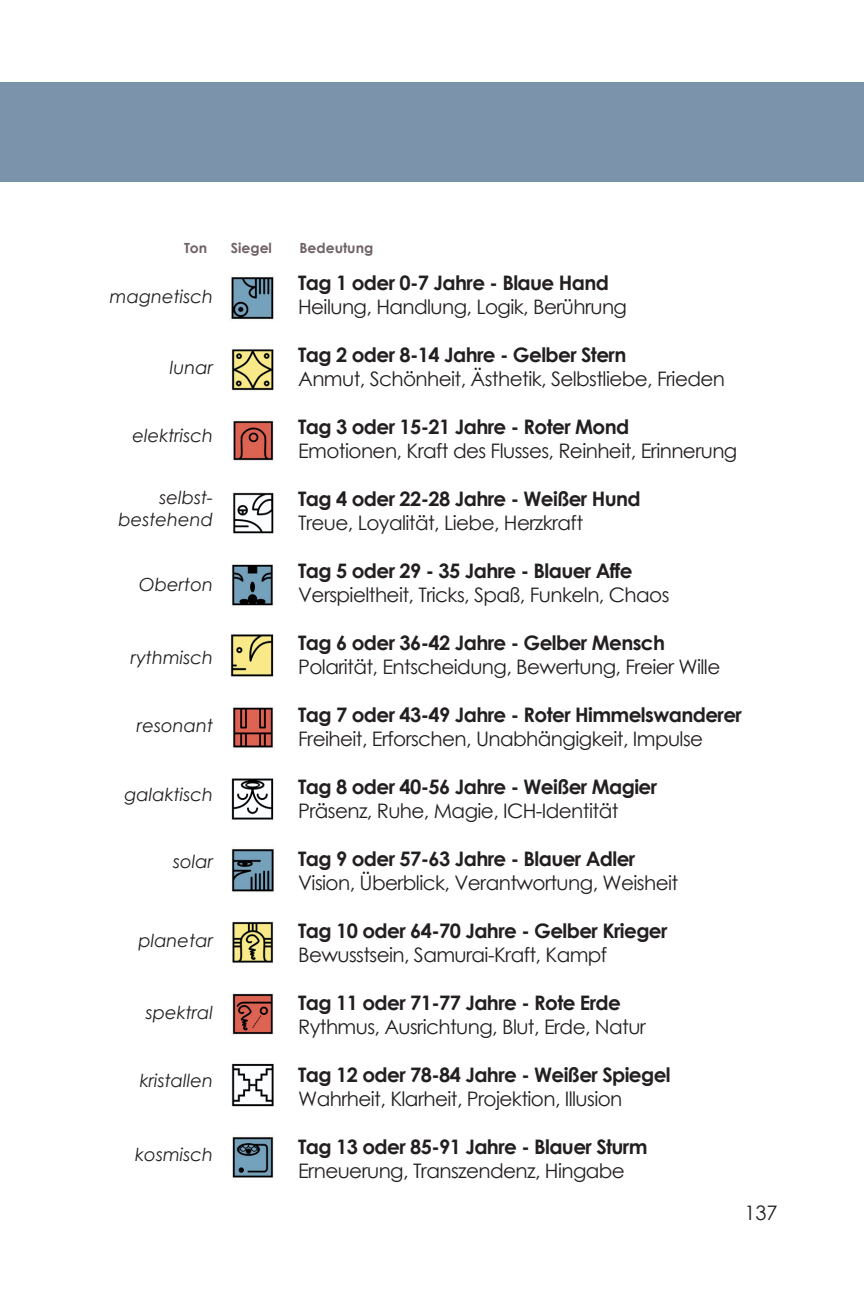
<style>
.page{position:relative;width:864px;height:1296px;background:#fff}
.page>*{position:absolute;margin:0;border:0;box-sizing:border-box;transform-origin:0 0}
.t1{font:20px "Century Gothic";letter-spacing:-.03em;color:#231f20}
.t2{font:700 20px "Century Gothic";letter-spacing:-.03em;color:#231f20}
.t3{font:italic 18px/21.6px "Century Gothic";color:#231f20;text-align:right}
.t4{font:700 14px "Century Gothic";color:#706267}
</style>
<div class="page">
<div style="left:0;top:82px;width:864px;height:99px;background:#7b93ab"></div>
<img style="left:231px;top:276px;width:43px;height:44px">
<img style="left:231px;top:349px;width:43px;height:42px">
<img style="left:233px;top:420px;width:41px;height:41px">
<img style="left:233px;top:492px;width:41px;height:42px">
<img style="left:232px;top:564px;width:41px;height:42px">
<img style="left:230px;top:634px;width:44px;height:43px">
<img style="left:233px;top:707px;width:40px;height:41px">
<img style="left:231px;top:778px;width:43px;height:42px">
<img style="left:231px;top:848px;width:43px;height:44px">
<img style="left:232px;top:921px;width:41px;height:42px">
<img style="left:232px;top:993px;width:41px;height:42px">
<img style="left:231px;top:1063px;width:43px;height:44px">
<img style="left:232px;top:1136px;width:42px;height:42px">
<p class="t4" style="left:184px;top:237px;width:25px">Ton</p>
<p class="t4" style="left:231px;top:237px;width:43px">Siegel</p>
<p class="t4" style="left:299px;top:237px;width:75px">Bedeutung</p>
<p class="t3" style="left:110px;top:285px;width:105px">magnetisch</p>
<p class="t3" style="left:170px;top:356px;width:45px">lunar</p>
<p class="t3" style="left:132px;top:425px;width:82px">elektrisch</p>
<p class="t3" style="left:118px;top:487px;width:96px">selbst&shy;bestehend</p>
<p class="t3" style="left:139px;top:573px;width:75px">Oberton</p>
<p class="t3" style="left:131px;top:647px;width:84px">rythmisch</p>
<p class="t3" style="left:137px;top:715px;width:78px">resonant</p>
<p class="t3" style="left:125px;top:783px;width:90px">galaktisch</p>
<p class="t3" style="left:173px;top:850px;width:42px">solar</p>
<p class="t3" style="left:138px;top:930px;width:76px">planetar</p>
<p class="t3" style="left:146px;top:1001px;width:69px">spektral</p>
<p class="t3" style="left:140px;top:1069px;width:75px">kristallen</p>
<p class="t3" style="left:135px;top:1144px;width:79px">kosmisch</p>
<p class="t2" style="left:298px;top:267px;width:312px">Tag 1 oder 0-7 Jahre - Blaue Hand</p>
<p class="t1" style="left:298px;top:293px;width:330px">Heilung, Handlung, Logik, Berührung</p>
<p class="t2" style="left:298px;top:339px;width:330px">Tag 2 oder 8-14 Jahre - Gelber Stern</p>
<p class="t1" style="left:298px;top:365px;width:428px">Anmut, Schönheit, Ästhetik, Selbstliebe, Frieden</p>
<p class="t2" style="left:298px;top:411px;width:333px">Tag 3 oder 15-21 Jahre - Roter Mond</p>
<p class="t1" style="left:298px;top:437px;width:441px">Emotionen, Kraft des Flusses, Reinheit, Erinnerung</p>
<p class="t2" style="left:298px;top:483px;width:344px">Tag 4 oder 22-28 Jahre - Weißer Hund</p>
<p class="t1" style="left:298px;top:509px;width:286px">Treue, Loyalität, Liebe, Herzkraft</p>
<p class="t2" style="left:298px;top:555px;width:336px">Tag 5 oder 29 - 35 Jahre - Blauer Affe</p>
<p class="t1" style="left:298px;top:581px;width:373px">Verspieltheit, Tricks, Spaß, Funkeln, Chaos</p>
<p class="t2" style="left:298px;top:627px;width:368px">Tag 6 oder 36-42 Jahre - Gelber Mensch</p>
<p class="t1" style="left:298px;top:653px;width:424px">Polarität, Entscheidung, Bewertung, Freier Wille</p>
<p class="t2" style="left:298px;top:699px;width:445px">Tag 7 oder 43-49 Jahre - Roter Himmelswanderer</p>
<p class="t1" style="left:298px;top:725px;width:407px">Freiheit, Erforschen, Unabhängigkeit, Impulse</p>
<p class="t2" style="left:298px;top:771px;width:360px">Tag 8 oder 40-56 Jahre - Weißer Magier</p>
<p class="t1" style="left:298px;top:797px;width:322px">Präsenz, Ruhe, Magie, ICH-Identität</p>
<p class="t2" style="left:298px;top:843px;width:339px">Tag 9 oder 57-63 Jahre - Blauer Adler</p>
<p class="t1" style="left:298px;top:869px;width:382px">Vision, Überblick, Verantwortung, Weisheit</p>
<p class="t2" style="left:298px;top:915px;width:371px">Tag 10 oder 64-70 Jahre - Gelber Krieger</p>
<p class="t1" style="left:298px;top:941px;width:311px">Bewusstsein, Samurai-Kraft, Kampf</p>
<p class="t2" style="left:298px;top:987px;width:324px">Tag 11 oder 71-77 Jahre - Rote Erde</p>
<p class="t1" style="left:298px;top:1013px;width:349px">Rythmus, Ausrichtung, Blut, Erde, Natur</p>
<p class="t2" style="left:298px;top:1059px;width:374px">Tag 12 oder 78-84 Jahre - Weißer Spiegel</p>
<p class="t1" style="left:298px;top:1085px;width:326px">Wahrheit, Klarheit, Projektion, Illusion</p>
<p class="t2" style="left:298px;top:1131px;width:351px">Tag 13 oder 85-91 Jahre - Blauer Sturm</p>
<p class="t1" style="left:298px;top:1157px;width:328px">Erneuerung, Transzendenz, Hingabe</p>
<p class="t1" style="left:744px;top:1199px;width:35px">137</p>
</div>
